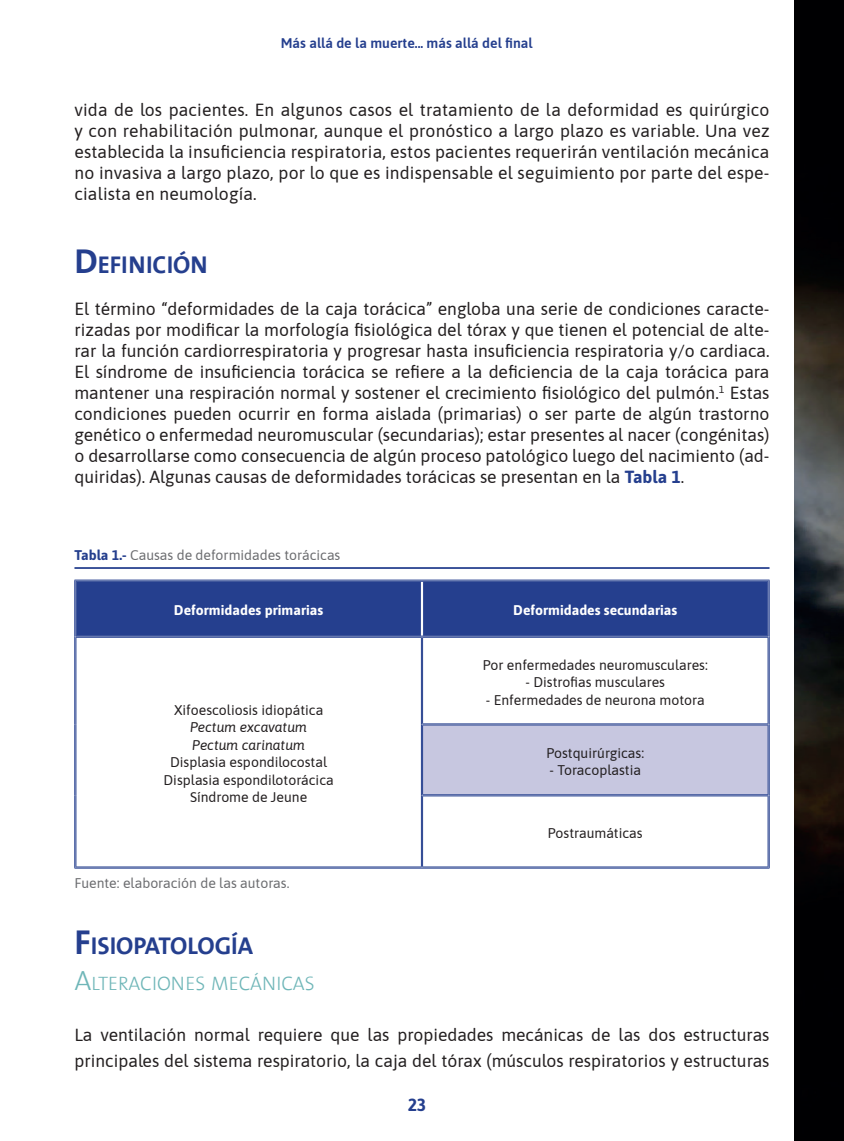
<style>
.page{position:relative;width:844px;height:1141px;background:#fff}
.page>*{position:absolute;margin:0;border:0;box-sizing:border-box;transform-origin:0 0}
.subtitulo{font:24.5px "The Sans Bold Caps";color:#253f8e}
.sub3{font:300 19.6px "The Sans";color:#6fb6b8}
.texto_gral{font:17.5px/21px "Asap";color:#231f20;text-align:justify}
.t1{font:700 17.5px "Asap";color:#253f8e}
.texto_gral-2{font:14px "Asap";color:#231f20}
.pies_de_foto{font:14px "Asap";color:#6c6d70}
.texto_gral-3{font:700 14px "Asap";color:#fff}
.t2{font:600 14px "Asap";color:#253f8e}
.texto_gral-4{font:italic 14px "Asap";color:#231f20}
.s1{font-size:35px}
.s2{font-weight:700;color:#253f8e}
.s3{font-size:28px}
</style>
<div class="page">
<img style="left:794px;top:0;width:49px;height:1141px">
<div style="left:77px;top:582px;width:690px;height:54px;background:#253f8e"></div>
<div style="left:422px;top:724px;width:346px;height:71px;background:#c7c7e0"></div>
<hr style="left:74px;top:637px;width:1px;height:87px;background:#253f8e">
<hr style="left:76px;top:638px;width:1px;height:86px;background:#253f8e">
<hr style="left:74px;top:724px;width:1px;height:71px;background:#253f8e">
<hr style="left:76px;top:724px;width:1px;height:71px;background:#253f8e">
<hr style="left:74px;top:795px;width:1px;height:73px;background:#253f8e">
<hr style="left:76px;top:795px;width:1px;height:72px;background:#253f8e">
<hr style="left:76px;top:867px;width:345px;height:1px;background:#253f8e">
<hr style="left:74px;top:868px;width:348px;height:1px;background:#253f8e">
<hr style="left:421px;top:638px;width:1px;height:86px;background:#253f8e">
<hr style="left:422px;top:638px;width:1px;height:86px;background:#253f8e">
<hr style="left:767px;top:638px;width:1px;height:86px;background:#253f8e">
<hr style="left:768px;top:637px;width:1px;height:87px;background:#253f8e">
<hr style="left:422px;top:724px;width:346px;height:1px;background:#253f8e">
<hr style="left:422px;top:725px;width:346px;height:1px;background:#253f8e">
<hr style="left:421px;top:724px;width:1px;height:71px;background:#253f8e">
<hr style="left:422px;top:725px;width:1px;height:69px;background:#253f8e">
<hr style="left:767px;top:725px;width:1px;height:69px;background:#253f8e">
<hr style="left:768px;top:724px;width:1px;height:71px;background:#253f8e">
<hr style="left:422px;top:794px;width:346px;height:1px;background:#253f8e">
<hr style="left:422px;top:796px;width:346px;height:1px;background:#253f8e">
<hr style="left:421px;top:795px;width:1px;height:72px;background:#253f8e">
<hr style="left:422px;top:796px;width:1px;height:71px;background:#253f8e">
<hr style="left:767px;top:796px;width:1px;height:71px;background:#253f8e">
<hr style="left:768px;top:795px;width:1px;height:73px;background:#253f8e">
<hr style="left:422px;top:867px;width:346px;height:1px;background:#253f8e">
<hr style="left:422px;top:868px;width:347px;height:1px;background:#253f8e">
<hr style="left:421px;top:582px;width:1px;height:54px;background:#fff">
<hr style="left:422px;top:582px;width:1px;height:54px;background:#fff">
<hr style="left:74px;top:580px;width:348px;height:1px;background:#253f8e">
<hr style="left:76px;top:581px;width:346px;height:1px;background:#253f8e">
<hr style="left:74px;top:580px;width:1px;height:57px;background:#253f8e">
<hr style="left:76px;top:582px;width:1px;height:54px;background:#253f8e">
<hr style="left:422px;top:580px;width:347px;height:1px;background:#253f8e">
<hr style="left:422px;top:581px;width:346px;height:1px;background:#253f8e">
<hr style="left:767px;top:582px;width:1px;height:54px;background:#253f8e">
<hr style="left:768px;top:580px;width:1px;height:57px;background:#253f8e">
<hr style="left:76px;top:636px;width:346px;height:1px;background:#253f8e">
<hr style="left:76px;top:637px;width:345px;height:1px;background:#253f8e">
<hr style="left:422px;top:636px;width:346px;height:1px;background:#253f8e">
<hr style="left:422px;top:637px;width:346px;height:1px;background:#253f8e">
<hr style="left:74px;top:567px;width:695px;height:2px;background:#253f8e">
<p class="t2" style="left:281px;top:33px;width:253px">Más allá de la muerte... más allá del final</p>
<p class="texto_gral" style="left:74px;top:98px;width:696px">vida de los pacientes. En algunos casos el tratamiento de la deformidad es quirúrgico y con rehabilitación pulmonar, aunque el pronóstico a largo plazo es variable. Una vez establecida la insuficiencia respiratoria, estos pacientes requerirán ventilación mecánica no invasiva a largo plazo, por lo que es indispensable el seguimiento por parte del espe&shy;cialista en neumología.</p>
<p class="subtitulo" style="left:74px;top:244px;width:135px"><span class="s1">D</span>EFINICIÓN</p>
<p class="texto_gral" style="left:74px;top:298px;width:696px">El término “deformidades de la caja torácica” engloba una serie de condiciones caracte&shy;rizadas por modificar la morfología fisiológica del tórax y que tienen el potencial de alte&shy;rar la función cardiorrespiratoria y progresar hasta insuficiencia respiratoria y/o cardiaca.<br>El síndrome de insuficiencia torácica se refiere a la deficiencia de la caja torácica para mantener una respiración normal y sostener el crecimiento fisiológico del pulmón.<sup>1</sup> Estas condiciones pueden ocurrir en forma aislada (primarias) o ser parte de algún trastorno genético o enfermedad neuromuscular (secundarias); estar presentes al nacer (congénitas) o desarrollarse como consecuencia de algún proceso patológico luego del nacimiento (ad&shy;quiridas). Algunas causas de deformidades torácicas se presentan en la <span class="s2">Tabla 1</span>.</p>
<p class="pies_de_foto" style="left:74px;top:545px;width:267px"><span class="s2">Tabla 1.-</span> Causas de deformidades torácicas</p>
<p class="texto_gral-3" style="left:174px;top:600px;width:151px">Deformidades primarias</p>
<p class="texto_gral-3" style="left:513px;top:600px;width:165px">Deformidades secundarias</p>
<p class="texto_gral-2" style="left:174px;top:700px;width:151px">Xifoescoliosis idiopática</p>
<p class="texto_gral-4" style="left:190px;top:718px;width:118px">Pectum excavatum</p>
<p class="texto_gral-4" style="left:192px;top:735px;width:114px">Pectum carinatum</p>
<p class="texto_gral-2" style="left:170px;top:753px;width:159px">Displasia espondilocostal</p>
<p class="texto_gral-2" style="left:163px;top:770px;width:172px">Displasia espondilotorácica</p>
<p class="texto_gral-2" style="left:190px;top:788px;width:119px">Síndrome de Jeune</p>
<p class="pies_de_foto" style="left:74px;top:873px;width:216px">Fuente: elaboración de las autoras.</p>
<p class="texto_gral-2" style="left:482px;top:655px;width:226px">Por enfermedades neuromusculares:</p>
<p class="texto_gral-2" style="left:525px;top:673px;width:141px">- Distrofias musculares</p>
<p class="texto_gral-2" style="left:486px;top:690px;width:220px">- Enfermedades de neurona motora</p>
<p class="texto_gral-2" style="left:546px;top:743px;width:99px">Postquirúrgicas:</p>
<p class="texto_gral-2" style="left:549px;top:761px;width:93px">- Toracoplastia</p>
<p class="texto_gral-2" style="left:547px;top:823px;width:96px">Postraumáticas</p>
<p class="subtitulo" style="left:74px;top:926px;width:180px"><span class="s1">F</span>ISIOPATOLOGÍA</p>
<p class="sub3" style="left:74px;top:967px;width:242px"><span class="s3">A</span>LTERACIONES MECÁNICAS</p>
<p class="texto_gral" style="left:74px;top:1021px;width:696px;line-height:25.4px">La ventilación normal requiere que las propiedades mecánicas de las dos estructuras principales del sistema respiratorio, la caja del tórax (músculos respiratorios y estructuras</p>
<p class="t1" style="left:407px;top:1093px;width:20px">23</p>
</div>
